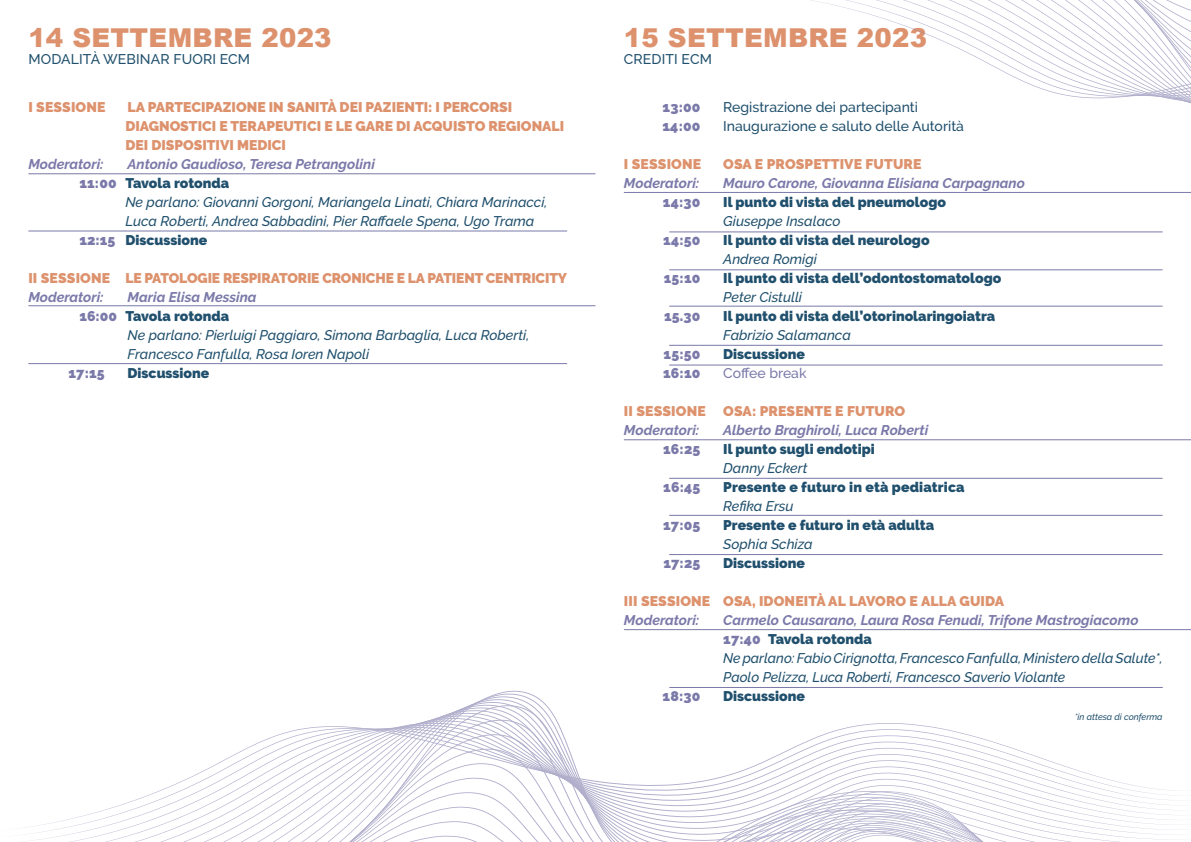
<style>
.page{position:relative;width:1191px;height:842px;background:#fff}
.page>*{position:absolute;margin:0;border:0;box-sizing:border-box;transform-origin:0 0}
.t1{font:900 26px "Arial";letter-spacing:.01em;color:#dd926d}
.t2{font:italic 500 14px/19px "Raleway";color:#20506d}
.t3{font:900 14px/19px "Raleway";color:#dd926d}
.t4{font:900 14px "Raleway";color:#20506d}
.t5{font:italic 700 14px/19px "Raleway";color:#7a79a9}
.t6{font:500 14px "Raleway";color:#20506d}
.t7{font:900 14px "Raleway";letter-spacing:.01em;color:#7a79a9}
.t8{font:500 14px "Raleway";color:#7a79a9}
.t9{font:italic 500 9px "Raleway";color:#20506d}
.s1{font-weight:900;font-style:normal}
.s2{font-weight:900;font-style:normal;color:#20506d}
.s3{color:#7a79a9}
.s4{font-weight:700;color:#7a79a9}
.s5{font-weight:900;font-style:normal;color:#7a79a9}
</style>
<div class="page">
<hr style="left:28px;top:173px;width:567px;height:1px;background:#7a79a9">
<hr style="left:28px;top:305px;width:567px;height:1px;background:#7a79a9">
<hr style="left:28px;top:231px;width:539px;height:1px;background:#7a79a9">
<svg style="left:430px;top:705px;width:127px;height:15px"></svg>
<svg style="left:281px;top:720px;width:684px;height:14px"></svg>
<svg style="left:245px;top:734px;width:770px;height:15px"></svg>
<svg style="left:219px;top:749px;width:837px;height:14px"></svg>
<svg style="left:189px;top:763px;width:914px;height:15px"></svg>
<svg style="left:159px;top:778px;width:1013px;height:13px"></svg>
<svg style="left:108px;top:791px;width:1063px;height:18px"></svg>
<svg style="left:32px;top:809px;width:1138px;height:33px"></svg>
<hr style="left:28px;top:363px;width:539px;height:1px;background:#7a79a9">
<hr style="left:624px;top:192px;width:567px;height:1px;background:#7a79a9">
<hr style="left:669px;top:232px;width:493px;height:1px;background:#7a79a9">
<hr style="left:669px;top:270px;width:493px;height:1px;background:#7a79a9">
<hr style="left:624px;top:439px;width:567px;height:1px;background:#7a79a9">
<hr style="left:669px;top:478px;width:493px;height:1px;background:#7a79a9">
<hr style="left:669px;top:515px;width:493px;height:1px;background:#7a79a9">
<hr style="left:669px;top:554px;width:493px;height:1px;background:#7a79a9">
<hr style="left:624px;top:629px;width:567px;height:1px;background:#7a79a9">
<hr style="left:669px;top:687px;width:493px;height:1px;background:#7a79a9">
<hr style="left:669px;top:306px;width:493px;height:1px;background:#7a79a9">
<hr style="left:669px;top:345px;width:493px;height:1px;background:#7a79a9">
<svg style="left:1045px;top:90px;width:146px;height:13px"></svg>
<svg style="left:810px;top:0;width:381px;height:90px"></svg>
<hr style="left:669px;top:365px;width:493px;height:1px;background:#7a79a9">
<h1 class="t1" style="left:28px;top:19px;width:305px">14 SETTEMBRE 2023</h1>
<p class="t6" style="left:28px;top:51px;width:22px">Modalit</p>
<p class="t6" style="left:91px;top:51px;width:37px">à Webinar</p>
<p class="t6" style="left:173px;top:51px;width:28px">fuori</p>
<p class="t6" style="left:220px;top:51px;width:32px">ECM</p>
<p class="t3" style="left:28px;top:98px;width:79px">I Sessione</p>
<p class="t3" style="left:125px;top:98px;width:440px">La partecipazione in Sanità dei pazienti: i percorsi diagnostici e terapeutici e le gare di acquisto regionali dei dispositivi medici</p>
<p class="t5" style="left:28px;top:155px;width:77px">Moderatori:</p>
<p class="t5" style="left:79px;top:155px;width:297px;text-indent:48px">Antonio Gaudioso, Teresa Petrangolini<br><span class="s1">11:00</span> <span class="s2">Tavola rotonda</span></p>
<p class="t2" style="left:125px;top:193px;width:423px">Ne parlano: Giovanni Gorgoni, Mariangela Linati, Chiara Marinacci,</p>
<p class="t2" style="left:125px;top:212px;width:410px">Luca Roberti, Andrea Sabbadini, Pier Raffaele Spena, Ugo Trama</p>
<p class="t4" style="left:79px;top:232px;width:129px"><span class="s3">12:15</span> Discussione</p>
<p class="t3" style="left:28px;top:269px;width:540px">II Sess ione Le patologie respiratorie croniche e la patient centricity</p>
<p class="t5" style="left:28px;top:288px;width:77px">Moderatori:</p>
<p class="t5" style="left:79px;top:288px;width:179px;text-indent:48px">Maria Elisa Messina<br><span class="s1">16:00</span> <span class="s2">Tavola rotonda</span></p>
<p class="t2" style="left:128px;top:326px;width:403px">Ne parlano: Pierluigi Paggiaro, Simona Barbaglia, Luca Roberti,<br>Francesco Fanfulla, Rosa Ioren Napoli</p>
<p class="t7" style="left:68px;top:365px;width:38px">17:15</p>
<p class="t4" style="left:128px;top:365px;width:83px">Discussione</p>
<h1 class="t1" style="left:624px;top:19px;width:305px">15 SETTEMBRE 2023</h1>
<p class="t6" style="left:624px;top:51px;width:9px">crediti</p>
<p class="t6" style="left:681px;top:51px;width:32px">ECM</p>
<p class="t7" style="left:662px;top:99px;width:39px">13:00</p>
<p class="t6" style="left:723px;top:99px;width:196px">Registrazione dei partecipanti</p>
<p class="t7" style="left:662px;top:118px;width:39px">14:00</p>
<p class="t6" style="left:723px;top:118px;width:242px">Inaugurazione e saluto delle Autorità</p>
<p class="t3" style="left:624px;top:155px;width:79px">I Sessione</p>
<p class="t3" style="left:723px;top:155px;width:200px">OSA e prospettive future</p>
<p class="t5" style="left:624px;top:174px;width:77px">Moderatori:</p>
<p class="t5" style="left:723px;top:174px;width:303px">Mauro Carone, Giovanna Elisiana Carpagnano</p>
<p class="t7" style="left:663px;top:194px;width:39px">14:30</p>
<p class="t4" style="left:723px;top:194px;width:224px">Il punto di vista del pneumologo</p>
<p class="t2" style="left:723px;top:212px;width:119px">Giuseppe Insalaco</p>
<p class="t7" style="left:663px;top:232px;width:39px">14:50</p>
<p class="t4" style="left:723px;top:232px;width:208px">Il punto di vista del neurologo</p>
<p class="t2" style="left:723px;top:250px;width:95px">Andrea Romigi</p>
<p class="t7" style="left:664px;top:270px;width:38px">15:10</p>
<p class="t4" style="left:723px;top:270px;width:280px">Il punto di vista dell’odontostomatologo</p>
<p class="t2" style="left:723px;top:288px;width:80px">Peter Cistulli</p>
<p class="t7" style="left:664px;top:308px;width:38px">15.30</p>
<p class="t4" style="left:723px;top:308px;width:273px">Il punto di vista dell’otorinolaringoiatra</p>
<p class="t2" style="left:723px;top:326px;width:129px">Fabrizio Salamanca</p>
<p class="t7" style="left:663px;top:346px;width:38px">15:50</p>
<p class="t4" style="left:723px;top:346px;width:83px">Discussione</p>
<p class="t7" style="left:663px;top:365px;width:39px">16:10</p>
<p class="t8" style="left:723px;top:365px;width:85px">Coffee break</p>
<p class="t3" style="left:624px;top:402px;width:283px">II Sessione OSA: presente e futuro</p>
<p class="t5" style="left:624px;top:421px;width:77px">Moderatori:</p>
<p class="t5" style="left:723px;top:421px;width:206px">Alberto Braghiroli, Luca Roberti</p>
<p class="t7" style="left:663px;top:441px;width:39px">16:25</p>
<p class="t4" style="left:723px;top:441px;width:153px">Il punto sugli endotipi</p>
<p class="t2" style="left:723px;top:459px;width:86px">Danny Eckert</p>
<p class="t7" style="left:663px;top:479px;width:39px">16:45</p>
<p class="t4" style="left:723px;top:479px;width:243px">Presente e futuro in età pediatrica</p>
<p class="t2" style="left:723px;top:497px;width:72px">Refika Ersu</p>
<p class="t7" style="left:663px;top:517px;width:39px">17:05</p>
<p class="t4" style="left:723px;top:517px;width:212px">Presente e futuro in età adulta</p>
<p class="t2" style="left:723px;top:535px;width:91px">Sophia Schiza</p>
<p class="t7" style="left:663px;top:555px;width:39px">17:25</p>
<p class="t4" style="left:723px;top:555px;width:83px">Discussione</p>
<p class="t3" style="left:624px;top:592px;width:382px">III Sessione OSA, idoneità al lavoro e alla guida</p>
<p class="t5" style="left:624px;top:611px;width:77px">Moderatori:</p>
<p class="t2" style="left:723px;top:611px;width:441px"><span class="s4">Carmelo Causarano, Laura Rosa Fenudi, Trifone Mastrogiacomo </span><span class="s5">17:40</span> <span class="s1">Tavola rotonda<br></span>Ne parlano: Fabio Cirignotta, Francesco Fanfulla, Ministero della Salute*, Paolo Pelizza, Luca Roberti, Francesco Saverio Violante</p>
<p class="t7" style="left:662px;top:688px;width:39px">18:30</p>
<p class="t4" style="left:723px;top:688px;width:83px">Discussione</p>
<p class="t9" style="left:1074px;top:712px;width:89px">*in attesa di conferma</p>
</div>
